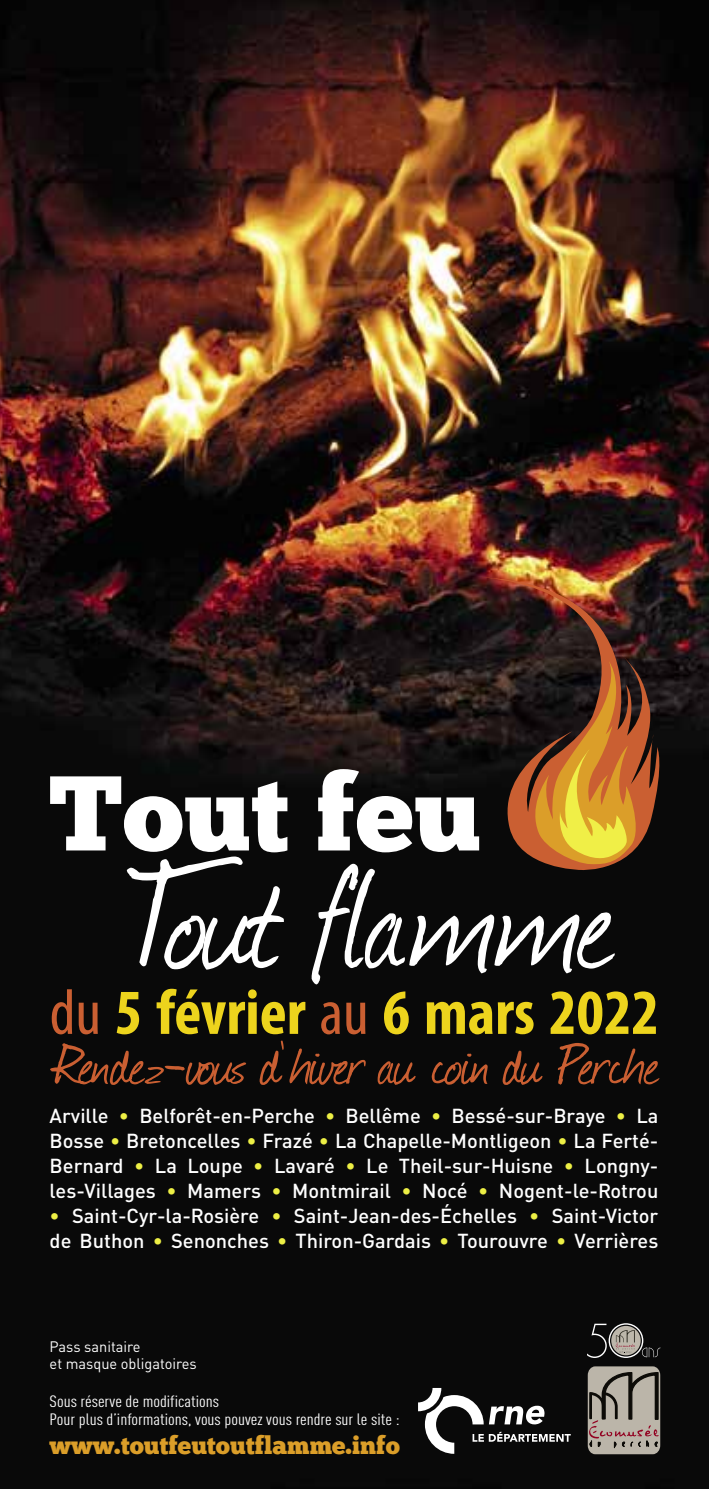
<style>
.page{position:relative;width:709px;height:1489px;background:#fff}
.page>*{position:absolute;margin:0;border:0;box-sizing:border-box;transform-origin:0 0}
.t1{font:700 condensed 64.5px "Myriad Pro";color:#edd41d}
.t2{font:25px "Chunk Five";color:#db9e29}
.t3{font:500 20px/25px "DIN Pro";color:#fff;text-align:justify}
.t4{font:condensed 16.25px/17.5px "DIN Pro";color:#fff;scale:1.16 1}
.t5{font:15px/17.5px "DIN Pro";color:#fff}
.s1{font-weight:400;color:#ca5f32}
.s2{color:#edef45}
</style>
<div class="page">
<img style="left:0;top:0;width:709px;height:1488px">
<svg style="left:587px;top:1365px;width:74px;height:89px;background:#978e85"></svg>
<svg style="left:418px;top:1387px;width:152px;height:66px"></svg>
<svg style="left:50px;top:1040px;width:609px;height:44px;background:#2b1810"></svg>
<svg style="left:50px;top:776px;width:237px;height:193px"></svg>
<img style="left:479px;top:577px;width:186px;height:296px">
<svg style="left:311px;top:661px;width:333px;height:323px;background:#4f4132"></svg>
<svg style="left:587px;top:1323px;width:73px;height:34px;background:#4f4d4a"></svg>
<h1 class="t1" style="left:50px;top:976px;width:610px"><span class="s1">du</span> 5 février <span class="s1">au</span> 6 mars 2022</h1>
<p class="t3" style="left:50px;top:1100px;width:610px">Arville <span class="s2">•</span> Belforêt-en-Perche <span class="s2">•</span> Bellême <span class="s2">•</span> Bessé-sur-Braye <span class="s2">•</span> La Bosse <span class="s2">•</span> Bretoncelles <span class="s2">•</span> Frazé <span class="s2">•</span> La Chapelle-Montligeon <span class="s2">•</span> La Ferté-Bernard <span class="s2">•</span> La Loupe <span class="s2">•</span> Lavaré <span class="s2">•</span> Le Theil-sur-Huisne <span class="s2">•</span> Longny&shy;les-Villages <span class="s2">•</span> Mamers <span class="s2">•</span> Montmirail <span class="s2">•</span> Nocé <span class="s2">•</span> Nogent-le-Rotrou</p>
<p class="t3" style="left:50px;top:1200px;width:610px"><span class="s2">•</span> Saint-Cyr-la-Rosière <span class="s2">•</span> Saint-Jean-des-Échelles <span class="s2">•</span> Saint-Victor de Buthon <span class="s2">•</span> Senonches <span class="s2">•</span> Thiron-Gardais <span class="s2">•</span> Tourouvre <span class="s2">•</span> Verrières</p>
<p class="t5" style="left:50px;top:1336px;width:149px">Pass sanitaire<br>et masque obligatoires</p>
<p class="t4" style="left:50px;top:1391px;width:303px">Sous réserve de modifications<br>Pour plus d’informations, vous pouvez vous rendre sur le site :</p>
<p class="t2" style="left:50px;top:1429px;width:352px">www.toutfeutoutflamme.info</p>
</div>
